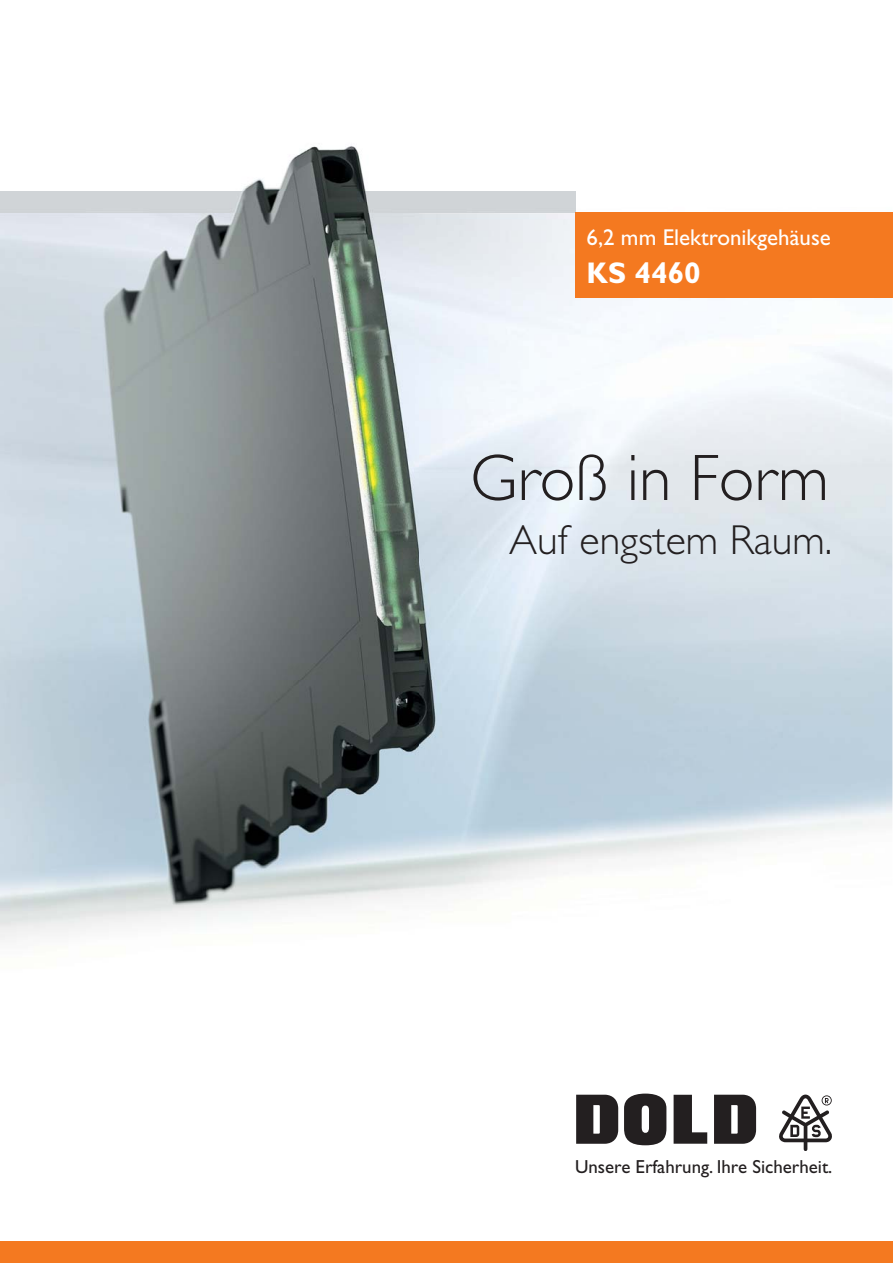
<style>
.page{position:relative;width:893px;height:1263px;background:#fff}
.page>*{position:absolute;margin:0;border:0;box-sizing:border-box;transform-origin:0 0}
.t1{font:300 66px "Gill Sans Std";color:#231f20}
.t2{font:300 42px "Gill Sans Std";color:#231f20}
.t3{font:700 30px "Gill Sans Std";color:#fff}
.t4{font:22.95px "Gill Sans Std";color:#fff}
.t5{font:18.9px "Gill Sans Std";color:#231f20}
</style>
<div class="page">
<svg style="left:673px;top:1095px;width:34px;height:49px"></svg>
<svg style="left:624px;top:1094px;width:42px;height:51px"></svg>
<svg style="left:714px;top:1095px;width:42px;height:49px;background:#3f3b3c"></svg>
<svg style="left:576px;top:1095px;width:42px;height:49px;background:#3f3b3c"></svg>
<svg style="left:779px;top:1095px;width:53px;height:56px"></svg>
<div style="left:0;top:1241px;width:893px;height:22px;background:#f47920"></div>
<img style="left:0;top:146px;width:419px;height:794px">
<img style="left:419px;top:191px;width:421px;height:710px">
<img style="left:840px;top:212px;width:53px;height:618px">
<img style="left:0;top:192px;width:575px;height:21px">
<div style="left:575px;top:213px;width:318px;height:85px;background:#f47920"></div>
<p class="t4" style="left:587px;top:229px;width:246px">6,2 mm Elektronikgehäuse</p>
<h3 class="t3" style="left:587px;top:262px;width:116px">KS 4460</h3>
<h1 class="t1" style="left:470px;top:453px;width:360px">Groß in Form</h1>
<h2 class="t2" style="left:509px;top:524px;width:324px">Auf engstem Raum.</h2>
<p class="t5" style="left:575px;top:1160px;width:259px">Unsere Erfahrung. Ihre Sicherheit.</p>
</div>
